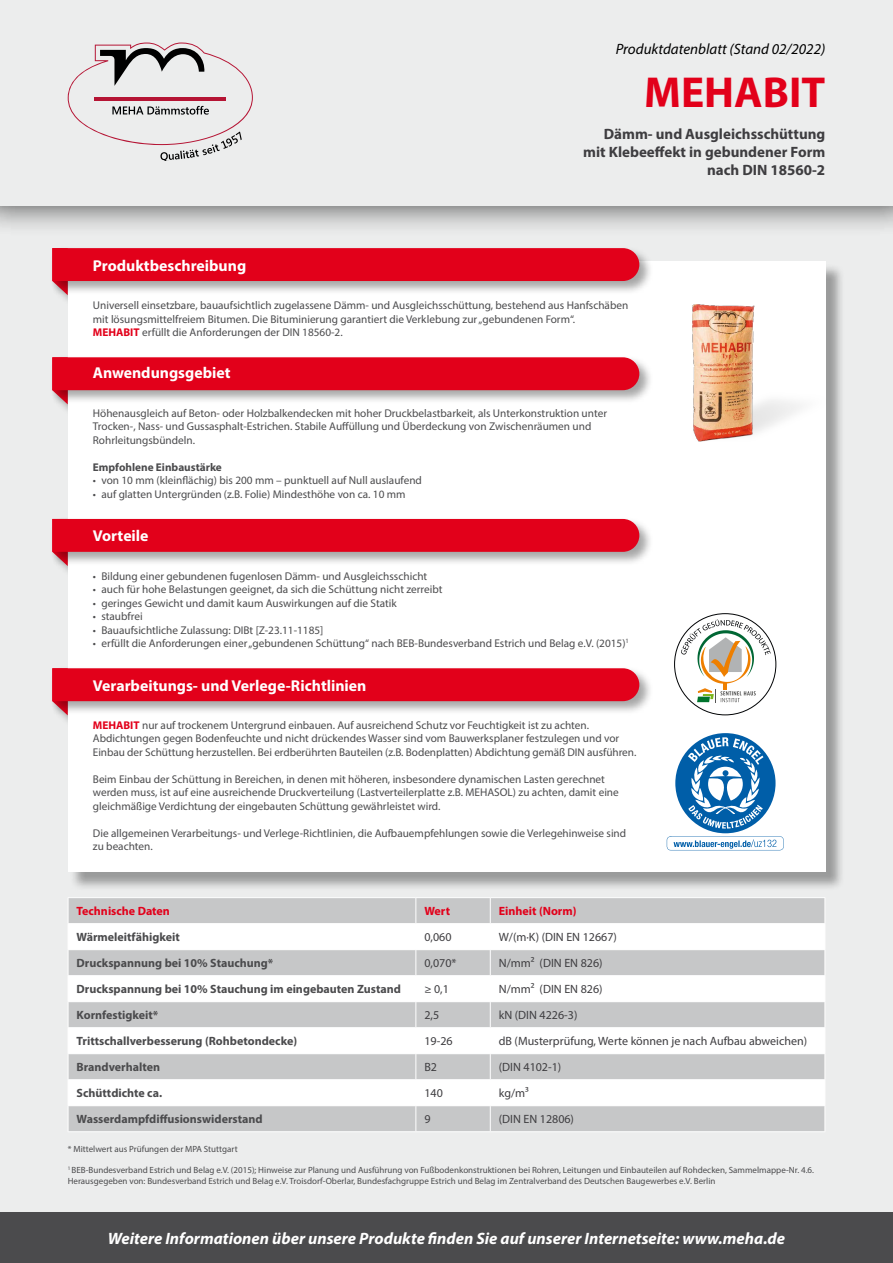
<style>
.page{position:relative;width:893px;height:1263px;background:#eceded}
.page>*{position:absolute;margin:0;border:0;box-sizing:border-box;transform-origin:0 0}
.t1{font:700 43.5px "Myriad Pro";color:#e2001a}
.t2{font:italic 700 16.5px "Myriad Pro";color:#fff}
.t3{font:700 15.75px "Myriad Pro";color:#fff}
.t4{font:700 15px/18px "Myriad Pro";color:#3e3d40;text-align:right}
.t5{font:italic 15px "Myriad Pro";color:#000}
.t6{font:700 12px "Myriad Pro";color:#4b4b4d}
.t7{font:12px "Myriad Pro";color:#3e3d40}
.t8{font:700 12px "Myriad Pro";color:#e2001a}
.t9{font:11.25px/13.5px "Myriad Pro";color:#4b4b4d}
.t10{font:700 11.25px "Myriad Pro";color:#4b4b4d}
.t11{font:9px/10.8px "Myriad Pro";color:#4b4b4d}
.s1{font-weight:700;color:#e2001a}
</style>
<div class="page">
<div style="left:0;top:0;width:893px;height:236px;background:#000;opacity:.75"></div>
<div style="left:0;top:0;width:893px;height:206px;background:#eceded"></div>
<svg style="left:68px;top:43px;width:185px;height:117px"></svg>
<hr style="left:95px;top:97px;width:131px;height:4px;background:#b51434">
<div style="left:0;top:1212px;width:893px;height:51px;background:#4b4b4d"></div>
<div style="left:50px;top:246px;width:32px;height:62px;background:#000;opacity:.35"></div>
<div style="left:50px;top:355px;width:32px;height:62px;background:#000;opacity:.35"></div>
<div style="left:50px;top:517px;width:32px;height:62px;background:#000;opacity:.35"></div>
<div style="left:50px;top:666px;width:32px;height:62px;background:#000;opacity:.35"></div>
<div style="left:70px;top:263px;width:775px;height:628px;background:#000;opacity:.35"></div>
<div style="left:68px;top:261px;width:757px;height:611px;background:#fff"></div>
<div style="left:50px;top:246px;width:603px;height:49px;background:#000;opacity:.35"></div>
<svg style="left:52px;top:248px;width:587px;height:47px;background:#de4052"></svg>
<div style="left:50px;top:355px;width:603px;height:49px;background:#000;opacity:.35"></div>
<svg style="left:52px;top:357px;width:587px;height:47px;background:#de4052"></svg>
<div style="left:50px;top:517px;width:603px;height:49px;background:#000;opacity:.35"></div>
<svg style="left:52px;top:519px;width:587px;height:47px;background:#de4052"></svg>
<div style="left:50px;top:666px;width:603px;height:49px;background:#000;opacity:.35"></div>
<svg style="left:52px;top:668px;width:587px;height:47px;background:#de4052"></svg>
<img style="left:692px;top:293px;width:138px;height:149px">
<div style="left:69px;top:898px;width:755px;height:233px;background:#c6c7c8"></div>
<svg style="left:69px;top:924px;width:755px;height:181px;background:#e6e7e7"></svg>
<hr style="left:68px;top:949px;width:348px;height:1px;background:#fff">
<hr style="left:416px;top:949px;width:74px;height:1px;background:#fff">
<hr style="left:490px;top:949px;width:335px;height:1px;background:#fff">
<hr style="left:68px;top:975px;width:348px;height:1px;background:#fff">
<hr style="left:416px;top:975px;width:74px;height:1px;background:#fff">
<hr style="left:490px;top:975px;width:335px;height:1px;background:#fff">
<hr style="left:68px;top:1001px;width:348px;height:1px;background:#fff">
<hr style="left:416px;top:1001px;width:74px;height:1px;background:#fff">
<hr style="left:490px;top:1001px;width:335px;height:1px;background:#fff">
<hr style="left:68px;top:1027px;width:348px;height:1px;background:#fff">
<hr style="left:416px;top:1027px;width:74px;height:1px;background:#fff">
<hr style="left:490px;top:1027px;width:335px;height:1px;background:#fff">
<hr style="left:68px;top:1053px;width:348px;height:1px;background:#fff">
<hr style="left:416px;top:1053px;width:74px;height:1px;background:#fff">
<hr style="left:490px;top:1053px;width:335px;height:1px;background:#fff">
<hr style="left:68px;top:1079px;width:348px;height:1px;background:#fff">
<hr style="left:416px;top:1079px;width:74px;height:1px;background:#fff">
<hr style="left:490px;top:1079px;width:335px;height:1px;background:#fff">
<svg style="left:415px;top:898px;width:1px;height:233px"></svg>
<svg style="left:490px;top:898px;width:1px;height:233px"></svg>
<svg style="left:824px;top:924px;width:1px;height:181px"></svg>
<hr style="left:68px;top:1105px;width:348px;height:1px;background:#fff">
<hr style="left:416px;top:1105px;width:74px;height:1px;background:#fff">
<hr style="left:490px;top:1105px;width:335px;height:1px;background:#fff">
<hr style="left:68px;top:1131px;width:348px;height:1px;background:#fff">
<hr style="left:416px;top:1131px;width:74px;height:1px;background:#fff">
<hr style="left:490px;top:1131px;width:335px;height:1px;background:#fff">
<hr style="left:68px;top:897px;width:348px;height:1px;background:#fff">
<svg style="left:68px;top:924px;width:1px;height:181px"></svg>
<hr style="left:416px;top:897px;width:74px;height:1px;background:#fff">
<hr style="left:490px;top:897px;width:335px;height:1px;background:#fff">
<hr style="left:68px;top:923px;width:348px;height:1px;background:#fff">
<hr style="left:416px;top:923px;width:74px;height:1px;background:#fff">
<hr style="left:490px;top:923px;width:335px;height:1px;background:#fff">
<svg style="left:667px;top:733px;width:117px;height:117px"></svg>
<svg style="left:674px;top:614px;width:102px;height:101px"></svg>
<svg style="left:681px;top:619px;width:90px;height:83px"></svg>
<h3 class="t5" style="left:616px;top:39px;width:211px">Produktdatenblatt (Stand 02/2022)</h3>
<h1 class="t1" style="left:644px;top:64px;width:183px">MEHABIT</h1>
<h3 class="t3" style="left:93px;top:255px;width:155px">Produktbeschreibung</h3>
<h3 class="t4" style="left:583px;top:125px;width:244px">Dämm- und Ausgleichsschüttung mit Klebeeffekt in gebundener Form nach DIN 18560-2</h3>
<p class="t9" style="left:93px;top:298px;width:537px">Universell einsetzbare, bauaufsichtlich zugelassene Dämm- und Ausgleichsschüttung, bestehend aus Hanfschäben mit lösungsmittelfreiem Bitumen. Die Bituminierung garantiert die Verklebung zur „gebundenen Form“.<br><span class="s1">MEHABIT</span> erfüllt die Anforderungen der DIN 18560-2.</p>
<h3 class="t3" style="left:93px;top:363px;width:139px">Anwendungsgebiet</h3>
<p class="t9" style="left:93px;top:406px;width:516px">Höhenausgleich auf Beton- oder Holzbalkendecken mit hoher Druckbelastbarkeit, als Unterkonstruktion unter<br>Trocken-, Nass- und Gussasphalt-Estrichen. Stabile Auffüllung und Überdeckung von Zwischenräumen und<br>Rohrleitungsbündeln.</p>
<p class="t10" style="left:93px;top:459px;width:131px">Empfohlene Einbaustärke</p>
<p class="t9" style="left:93px;top:473px;width:331px">• von 10 mm (kleinflächig) bis 200 mm – punktuell auf Null auslaufend</p>
<p class="t9" style="left:93px;top:487px;width:314px">• auf glatten Untergründen (z.B. Folie) Mindesthöhe von ca. 10 mm</p>
<h3 class="t3" style="left:93px;top:526px;width:57px">Vorteile</h3>
<p class="t9" style="left:93px;top:569px;width:336px">• Bildung einer gebundenen fugenlosen Dämm- und Ausgleichsschicht</p>
<p class="t9" style="left:93px;top:582px;width:351px">• auch für hohe Belastungen geeignet, da sich die Schüttung nicht zerreibt</p>
<p class="t9" style="left:93px;top:596px;width:305px">• geringes Gewicht und damit kaum Auswirkungen auf die Statik</p>
<p class="t9" style="left:93px;top:609px;width:51px">• staubfrei</p>
<p class="t9" style="left:93px;top:623px;width:232px">• Bauaufsichtliche Zulassung: DIBt [Z-23.11-1185]</p>
<p class="t9" style="left:93px;top:636px;width:538px">• erfüllt die Anforderungen einer „gebundenen Schüttung“ nach BEB-Bundesverband Estrich und Belag e.V. (2015)<sup>1</sup></p>
<h3 class="t3" style="left:93px;top:675px;width:275px">Verarbeitungs- und Verlege-Richtlinien</h3>
<p class="t9" style="left:93px;top:718px;width:545px"><span class="s1">MEHABIT</span> nur auf trockenem Untergrund einbauen. Auf ausreichend Schutz vor Feuchtigkeit ist zu achten.<br>Abdichtungen gegen Bodenfeuchte und nicht drückendes Wasser sind vom Bauwerksplaner festzulegen und vor<br>Einbau der Schüttung herzustellen. Bei erdberührten Bauteilen (z.B. Bodenplatten) Abdichtung gemäß DIN ausführen.</p>
<p class="t9" style="left:93px;top:772px;width:527px">Beim Einbau der Schüttung in Bereichen, in denen mit höheren, insbesondere dynamischen Lasten gerechnet werden muss, ist auf eine ausreichende Druckverteilung (Lastverteilerplatte z.B. MEHASOL) zu achten, damit eine gleichmäßige Verdichtung der eingebauten Schüttung gewährleistet wird.</p>
<p class="t9" style="left:93px;top:826px;width:535px">Die allgemeinen Verarbeitungs- und Verlege-Richtlinien, die Aufbauempfehlungen sowie die Verlegehinweise sind zu beachten.</p>
<p class="t8" style="left:77px;top:903px;width:95px">Technische Daten</p>
<p class="t8" style="left:424px;top:903px;width:27px">Wert</p>
<p class="t8" style="left:499px;top:903px;width:79px">Einheit (Norm)</p>
<p class="t6" style="left:77px;top:929px;width:105px">Wärmeleitfähigkeit</p>
<p class="t7" style="left:424px;top:930px;width:29px">0,060</p>
<p class="t7" style="left:499px;top:930px;width:120px">W/(m·K) (DIN EN 12667)</p>
<p class="t6" style="left:77px;top:955px;width:198px">Druckspannung bei 10% Stauchung*</p>
<p class="t7" style="left:424px;top:956px;width:34px">0,070*</p>
<p class="t7" style="left:499px;top:956px;width:105px">N/mm² (DIN EN 826)</p>
<p class="t6" style="left:77px;top:981px;width:326px">Druckspannung bei 10% Stauchung im eingebauten Zustand</p>
<p class="t7" style="left:424px;top:982px;width:26px">≥ 0,1</p>
<p class="t7" style="left:499px;top:982px;width:105px">N/mm² (DIN EN 826)</p>
<p class="t6" style="left:77px;top:1007px;width:83px">Kornfestigkeit*</p>
<p class="t7" style="left:424px;top:1008px;width:16px">2,5</p>
<p class="t7" style="left:499px;top:1008px;width:80px">kN (DIN 4226-3)</p>
<p class="t6" style="left:77px;top:1033px;width:222px">Trittschallverbesserung (Rohbetondecke)</p>
<p class="t7" style="left:424px;top:1034px;width:30px">19-26</p>
<p class="t7" style="left:499px;top:1034px;width:310px">dB (Musterprüfung, Werte können je nach Aufbau abweichen)</p>
<p class="t6" style="left:77px;top:1059px;width:85px">Brandverhalten</p>
<p class="t7" style="left:424px;top:1060px;width:14px">B2</p>
<p class="t7" style="left:499px;top:1060px;width:64px">(DIN 4102-1)</p>
<p class="t6" style="left:77px;top:1085px;width:87px">Schüttdichte ca.</p>
<p class="t7" style="left:424px;top:1086px;width:20px">140</p>
<p class="t7" style="left:499px;top:1086px;width:32px">kg/m³</p>
<p class="t6" style="left:77px;top:1111px;width:188px">Wasserdampfdiffusionswiderstand</p>
<p class="t7" style="left:424px;top:1112px;width:8px">9</p>
<p class="t7" style="left:499px;top:1112px;width:77px">(DIN EN 12806)</p>
<p class="t11" style="left:68px;top:1143px;width:171px">* Mittelwert aus Prüfungen der MPA Stuttgart</p>
<p class="t11" style="left:68px;top:1165px;width:748px"><sup>1</sup> BEB-Bundesverband Estrich und Belag e.V. (2015); Hinweise zur Planung und Ausführung von Fußbodenkonstruktionen bei Rohren, Leitungen und Einbauteilen auf Rohdecken, Sammelmappe-Nr. 4.6.<br>Herausgegeben von: Bundesverband Estrich und Belag e.V. Troisdorf-Oberlar, Bundesfachgruppe Estrich und Belag im Zentralverband des Deutschen Baugewerbes e.V. Berlin</p>
<h2 class="t2" style="left:108px;top:1228px;width:679px">Weitere Informationen über unsere Produkte finden Sie auf unserer Internetseite: www.meha.de</h2>
</div>
